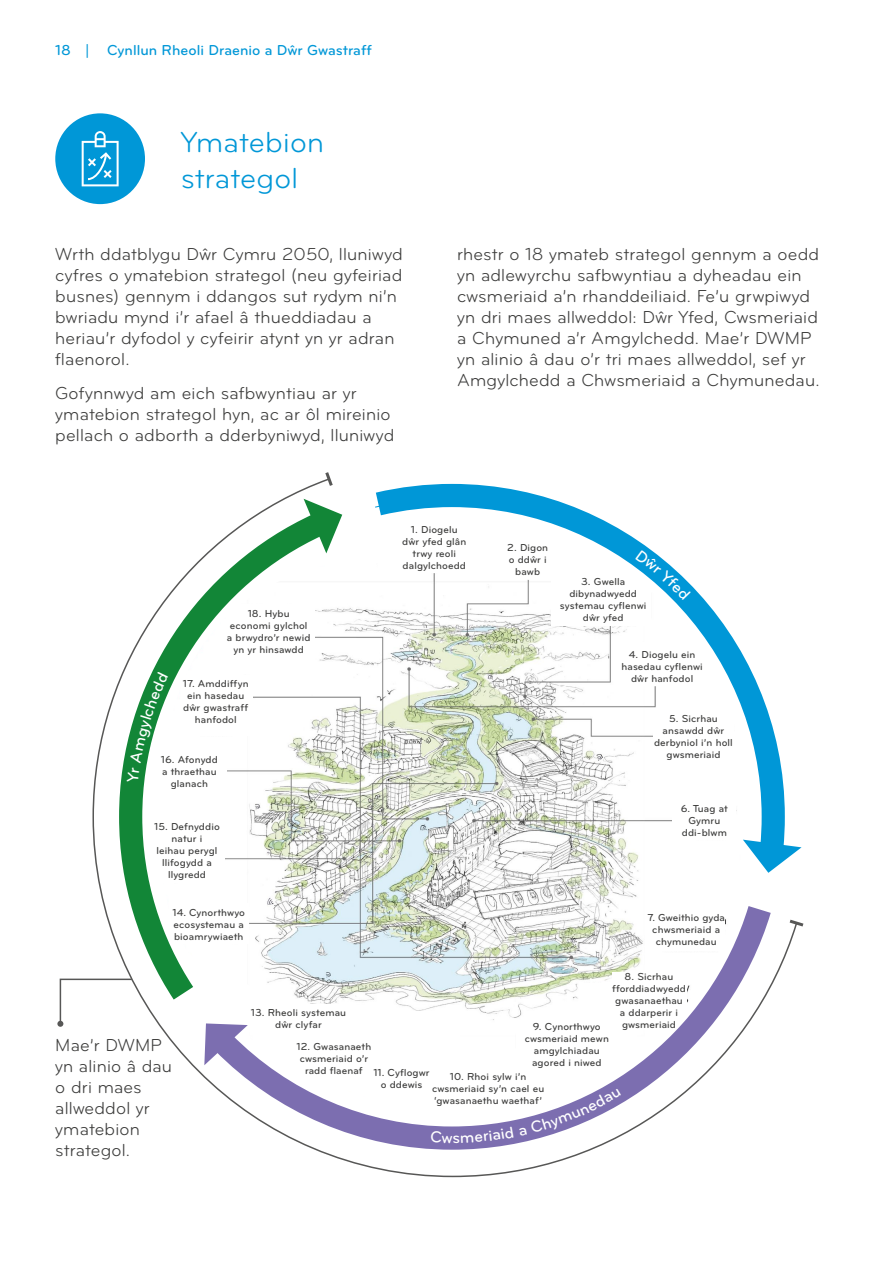
<style>
.page{position:relative;width:893px;height:1263px;background:#fff}
.page>*{position:absolute;margin:0;border:0;box-sizing:border-box;transform-origin:0 0}
.t1{font:30px/36px "Bryant Pro";letter-spacing:.01em;color:#0097d7}
.t2{font:18px/21px "Bryant Pro";letter-spacing:.01em;color:#3c3c3b}
.t3{font:500 15px "Bryant Pro";color:#0097d7}
.t4{font:500 10.5px/12px "Bryant Pro";letter-spacing:.01em;color:#3c3c3b;text-align:center}
</style>
<div class="page">
<div style="left:55px;top:113px;width:90px;height:91px;background:#0097d7;border-radius:50%"></div>
<svg style="left:82px;top:131px;width:37px;height:55px"></svg>
<svg style="left:92px;top:480px;width:706px;height:698px"></svg>
<svg style="left:323px;top:472px;width:12px;height:17px"></svg>
<svg style="left:786px;top:917px;width:18px;height:12px"></svg>
<svg style="left:57px;top:978px;width:76px;height:49px"></svg>
<div style="left:373px;top:1067px;width:65px;height:21px;background:#fff"></div>
<div style="left:430px;top:1072px;width:125px;height:32px;background:#fff"></div>
<svg style="left:127px;top:672px;width:41px;height:110px"></svg>
<svg style="left:635px;top:550px;width:56px;height:50px"></svg>
<svg style="left:431px;top:1089px;width:190px;height:54px"></svg>
<h3 class="t3" style="left:55px;top:41px;width:318px">18 | Cynllun Rheoli Draenio a Dŵr Gwastraff</h3>
<h1 class="t1" style="left:181px;top:124px;width:145px">Ymatebion strategol</h1>
<h2 class="t2" style="left:55px;top:244px;width:349px">Wrth ddatblygu Dŵr Cymru 2050, lluniwyd cyfres o ymatebion strategol (neu gyfeiriad busnes) gennym i ddangos sut rydym ni’n bwriadu mynd i’r afael â thueddiadau a heriau’r dyfodol y cyfeirir atynt yn yr adran flaenorol.</h2>
<h2 class="t2" style="left:55px;top:383px;width:340px">Gofynnwyd am eich safbwyntiau ar yr ymatebion strategol hyn, ac ar ôl mireinio pellach o adborth a dderbyniwyd, lluniwyd</h2>
<p class="t2" style="left:457px;top:244px;width:364px">rhestr o 18 ymateb strategol gennym a oedd yn adlewyrchu safbwyntiau a dyheadau ein cwsmeriaid a’n rhanddeiliaid. Fe’u grwpiwyd yn dri maes allweddol: Dŵr Yfed, Cwsmeriaid a Chymuned a’r Amgylchedd. Mae’r DWMP yn alinio â dau o’r tri maes allweddol, sef yr Amgylchedd a Chwsmeriaid a Chymunedau.</p>
<p class="t4" style="left:227px;top:607px;width:85px">18. Hybu economi gylchol a brwydro’r newid yn yr hinsawdd</p>
<p class="t4" style="left:183px;top:678px;width:67px">17. Amddiffyn ein hasedau dŵr gwastraff hanfodol</p>
<p class="t4" style="left:161px;top:753px;width:58px">16. Afonydd a thraethau glanach</p>
<p class="t4" style="left:154px;top:821px;width:67px">15. Defnyddio natur i<br>leihau perygl llifogydd a llygredd</p>
<p class="t4" style="left:402px;top:523px;width:66px">1. Diogelu dŵr yfed glân trwy reoli dalgylchoedd</p>
<p class="t4" style="left:507px;top:541px;width:43px">2. Digon o ddŵr i bawb</p>
<p class="t4" style="left:560px;top:576px;width:88px">3. Gwella dibynadwyedd systemau cyflenwi dŵr yfed</p>
<p class="t4" style="left:621px;top:648px;width:83px">4. Diogelu ein hasedau cyflenwi dŵr hanfodol</p>
<p class="t4" style="left:654px;top:712px;width:80px">5. Sicrhau ansawdd dŵr derbyniol i’n holl gwsmeriaid</p>
<p class="t4" style="left:681px;top:803px;width:49px">6. Tuag at<br>Gymru ddi-blwm</p>
<p class="t4" style="left:173px;top:906px;width:74px;text-align:justify">14. Cynorthwyo ecosystemau a bioamrywiaeth</p>
<p class="t4" style="left:647px;top:911px;width:79px">7. Gweithio gyda chwsmeriaid a chymunedau</p>
<p class="t4" style="left:612px;top:970px;width:75px">8. Sicrhau fforddiadwyedd gwasanaethau a ddarperir i gwsmeriaid</p>
<p class="t4" style="left:251px;top:1007px;width:97px">13. Rheoli systemau dŵr clyfar</p>
<p class="t4" style="left:525px;top:1020px;width:86px">9. Cynorthwyo cwsmeriaid mewn amgylchiadau agored i niwed</p>
<h2 class="t2" style="left:55px;top:1034px;width:118px">Mae’r DWMP yn alinio â dau o dri maes allweddol yr ymatebion strategol.</h2>
<p class="t4" style="left:296px;top:1040px;width:76px">12. Gwasanaeth cwsmeriaid o’r radd flaenaf</p>
<p class="t4" style="left:373px;top:1066px;width:58px">11. Cyflogwr o ddewis</p>
<p class="t4" style="left:432px;top:1070px;width:114px">10. Rhoi sylw i’n cwsmeriaid sy’n cael eu ‘gwasanaethu waethaf’</p>
</div>
